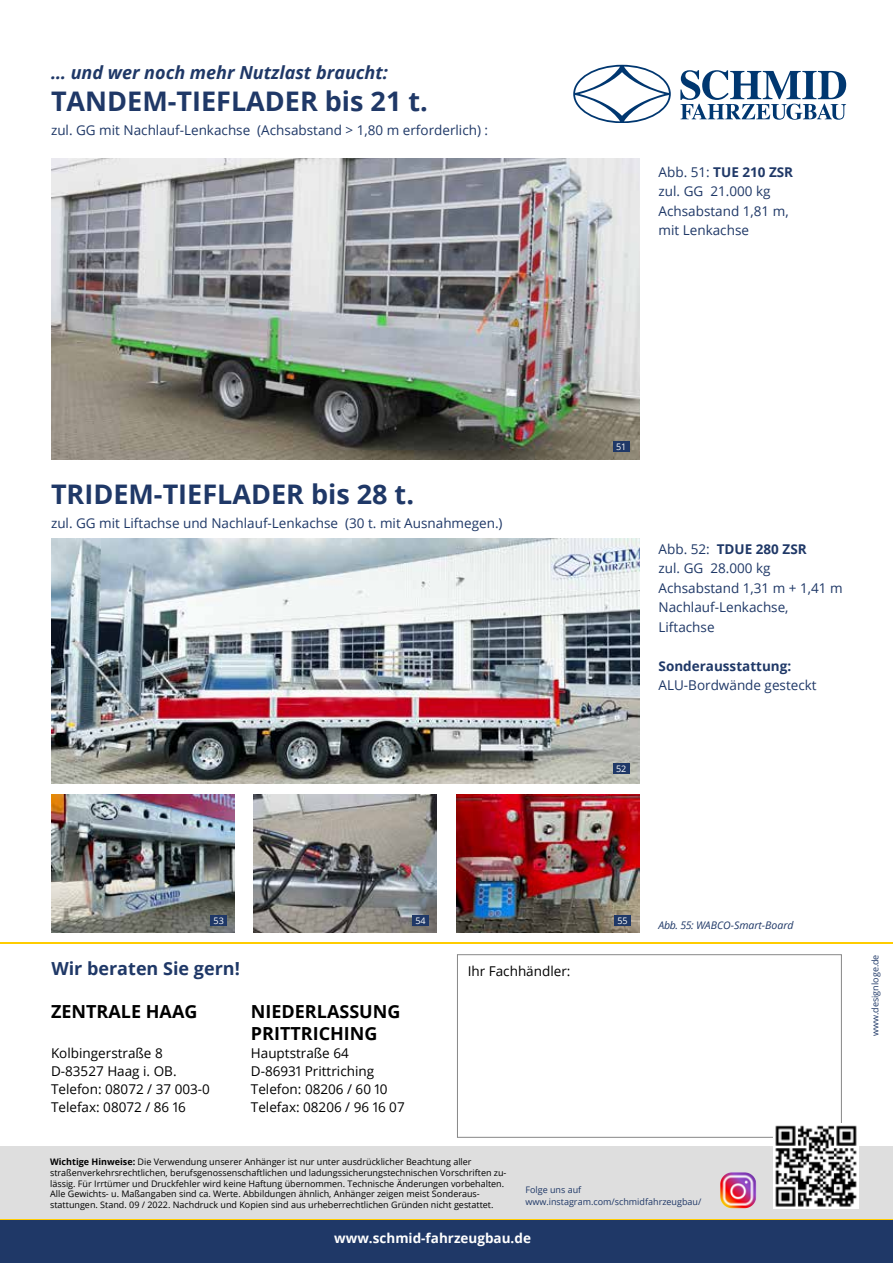
<style>
.page{position:relative;width:893px;height:1263px;background:#fff}
.page>*{position:absolute;margin:0;border:0;box-sizing:border-box;transform-origin:0 0}
.t1{font:700 27px "Open Sans";color:#1f3867}
.t2{font:700 18px/21.6px "Open Sans";color:#000}
.t3{font:italic 700 18px "Open Sans";color:#1f3867}
.t4{font:700 18px "Open Sans";color:#1f3867}
.t5{font:13.5px/19.5px "Open Sans";color:#1f3867}
.t6{font:13.5px/18px "Open Sans";color:#000}
.t7{font:700 13.5px "Open Sans";color:#fff}
.t8{font:700 13.5px "Open Sans";color:#1f3867}
.t9{font:italic 10.5px "Open Sans";color:#1f3867}
.t10{font:9px/10.8px "Open Sans";color:#000}
.t11{font:9px/12px "Open Sans";color:#1f3867}
.t12{font:9px "Open Sans";color:#fff}
.s1{font-weight:700}
</style>
<div class="page">
<svg style="left:680px;top:70px;width:166px;height:50px"></svg>
<svg style="left:573px;top:65px;width:98px;height:58px"></svg>
<hr style="left:0;top:942px;width:893px;height:1px;background:#fc0">
<hr style="left:0;top:1218px;width:893px;height:2px;background:#fc0">
<div style="left:0;top:1220px;width:893px;height:43px;background:#1f3867"></div>
<div style="left:0;top:1146px;width:893px;height:72px;background:#dedede"></div>
<div style="left:457px;top:954px;width:385px;height:183px;border:1px solid #878787"></div>
<img style="left:51px;top:158px;width:588px;height:302px">
<img style="left:51px;top:539px;width:588px;height:245px">
<img style="left:51px;top:795px;width:183px;height:137px">
<img style="left:254px;top:795px;width:183px;height:137px">
<img style="left:456px;top:795px;width:183px;height:137px">
<div style="left:210px;top:915px;width:17px;height:11px;background:#1f3867"></div>
<div style="left:412px;top:915px;width:17px;height:11px;background:#1f3867"></div>
<div style="left:614px;top:915px;width:17px;height:11px;background:#1f3867"></div>
<img style="left:773px;top:1123px;width:85px;height:85px">
<img style="left:720px;top:1172px;width:36px;height:36px">
<div style="left:613px;top:441px;width:16px;height:11px;background:#1f3867"></div>
<div style="left:613px;top:763px;width:16px;height:11px;background:#1f3867"></div>
<h2 class="t3" style="left:51px;top:59px;width:338px">… und wer noch mehr Nutzlast braucht:</h2>
<h1 class="t1" style="left:51px;top:82px;width:378px">TANDEM-TIEFLADER bis 21 t.</h1>
<h3 class="t5" style="left:51px;top:120px;width:439px">zul. GG mit Nachlauf-Lenkachse (Achsabstand &gt; 1,80 m erforderlich) :</h3>
<h3 class="t5" style="left:659px;top:162px;width:136px">Abb. 51: <span class="s1">TUE 210 ZSR </span>zul. GG 21.000 kg<br>Achsabstand 1,81 m, mit Lenkachse</h3>
<h1 class="t1" style="left:51px;top:475px;width:365px">TRIDEM-TIEFLADER bis 28 t.</h1>
<h3 class="t5" style="left:51px;top:513px;width:453px">zul. GG mit Liftachse und Nachlauf-Lenkachse (30 t. mit Ausnahmegen.)</h3>
<p class="t12" style="left:616px;top:440px;width:12px">51</p>
<p class="t12" style="left:616px;top:762px;width:12px">52</p>
<h3 class="t5" style="left:659px;top:539px;width:186px">Abb. 52: <span class="s1">TDUE 280 ZSR<br></span>zul. GG 28.000 kg<br>Achsabstand 1,31 m + 1,41 m<br>Nachlauf-Lenkachse,<br>Liftachse</h3>
<h3 class="t8" style="left:659px;top:656px;width:134px">Sonderausstattung:</h3>
<h3 class="t5" style="left:659px;top:675px;width:160px">ALU-Bordwände gesteckt</h3>
<p class="t12" style="left:214px;top:915px;width:12px">53</p>
<p class="t12" style="left:415px;top:915px;width:12px">54</p>
<p class="t12" style="left:617px;top:915px;width:12px">55</p>
<p class="t9" style="left:659px;top:918px;width:136px">Abb. 55: WABCO-Smart-Board</p>
<h2 class="t4" style="left:51px;top:955px;width:190px">Wir beraten Sie gern!</h2>
<h2 class="t2" style="left:51px;top:1001px;width:148px">ZENTRALE HAAG</h2>
<h3 class="t6" style="left:51px;top:1044px;width:160px">Kolbingerstraße 8<br>D-83527 Haag i. OB.<br>Telefon: 08072 / 37 003-0<br>Telefax: 08072 / 86 16</h3>
<h2 class="t2" style="left:251px;top:1001px;width:151px">NIEDERLASSUNG<br>PRITTRICHING</h2>
<h3 class="t6" style="left:251px;top:1044px;width:155px">Hauptstraße 64<br>D-86931 Prittriching<br>Telefon: 08206 / 60 10<br>Telefax: 08206 / 96 16 07</h3>
<h3 class="t6" style="left:468px;top:962px;width:104px">Ihr Fachhändler:</h3>
<p class="t11" style="left:869px;top:1036px;width:83px;rotate:-90deg">www.designloge.de</p>
<p class="t10" style="left:50px;top:1156px;width:458px"><span class="s1">Wichtige Hinweise:</span> Die Verwendung unserer Anhänger ist nur unter ausdrücklicher Beachtung aller straßenverkehrsrechtlichen, berufsgenossenschaftlichen und ladungssicherungstechnischen Vorschriften zu&shy;lässig. Für Irrtümer und Druckfehler wird keine Haftung übernommen. Technische Änderungen vorbehalten.<br>Alle Gewichts- u. Maßangaben sind ca. Werte. Abbildungen ähnlich, Anhänger zeigen meist Sonderaus&shy;stattungen. Stand. 09 / 2022. Nachdruck und Kopien sind aus urheberrechtlichen Gründen nicht gestattet.</p>
<p class="t11" style="left:525px;top:1184px;width:178px">Folge uns auf www.instagram.com/schmidfahrzeugbau/</p>
<h3 class="t7" style="left:334px;top:1229px;width:198px">www.schmid-fahrzeugbau.de</h3>
</div>
